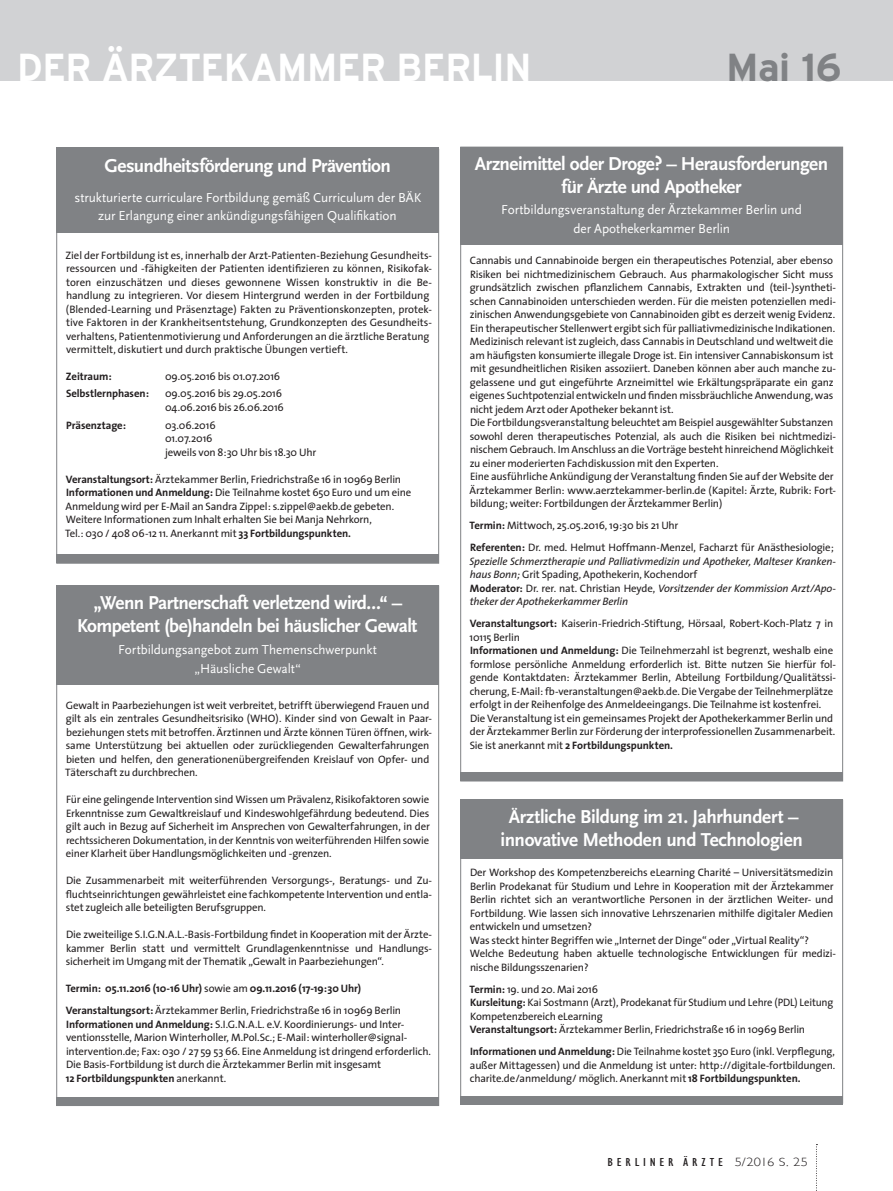
<style>
.page{position:relative;width:893px;height:1191px;background:#fff}
.page>*{position:absolute;margin:0;border:0;box-sizing:border-box;transform-origin:0 0}
.t1{font:700 39px "Interstate";letter-spacing:-.015em;color:#fff;scale:.93 1}
.t2{font:700 39px "Interstate";color:#808285}
.t3{font:700 19.5px/22.5px "Scala Sans";letter-spacing:-.025em;color:#fff;text-align:center}
.t4{font:13.5px/19.2px "Scala Sans";letter-spacing:-.005em;color:#fff;text-align:center}
.t5{font:condensed 12px "Gill Sans";letter-spacing:.265em;color:#231f20;scale:1.2 1}
.t6{font:10.8px/13.5px "The Sans";letter-spacing:-.015em;color:#231f20}
.t7{font:italic 10.8px/13.5px "The Sans";letter-spacing:-.01em;color:#231f20}
.t8{font:700 10.8px/22px "The Sans";letter-spacing:-.01em;color:#231f20}
.s1{font-weight:700}
.s2{font-weight:400}
.s3{font-style:normal}
.s4{font-weight:700;font-style:normal}
.s5{font-weight:300;font-stretch:normal}
</style>
<div class="page">
<svg style="left:816px;top:1144px;width:1px;height:47px"></svg>
<div style="left:0;top:0;width:893px;height:81px;background:#d1d2d4"></div>
<div style="left:56px;top:147px;width:383px;height:85px;background:#808285"></div>
<div style="left:56px;top:554px;width:383px;height:9px;background:#808285"></div>
<div style="left:56px;top:149px;width:383px;height:414px;border:1px solid #808285"></div>
<div style="left:460px;top:147px;width:383px;height:97px;background:#808285"></div>
<div style="left:460px;top:772px;width:383px;height:9px;background:#808285"></div>
<div style="left:56px;top:585px;width:383px;height:100px;background:#808285"></div>
<div style="left:56px;top:1097px;width:383px;height:9px;background:#808285"></div>
<div style="left:460px;top:799px;width:383px;height:60px;background:#808285"></div>
<div style="left:460px;top:1096px;width:383px;height:9px;background:#808285"></div>
<div style="left:460px;top:799px;width:383px;height:304px;border:1px solid #808285"></div>
<h1 class="t1" style="left:17px;top:45px;width:555px">DER ÄRZTEKAMMER BERLIN</h1>
<h1 class="t2" style="left:726px;top:45px;width:117px">Mai 16</h1>
<h2 class="t3" style="left:104px;top:155px;width:288px">Gesundheitsförderung und Prävention</h2>
<p class="t4" style="left:74px;top:189px;width:348px;line-height:18px">strukturierte curriculare Fortbildung gemäß Curriculum der BÄK zur Erlangung einer ankündigungsfähigen Qualifikation</p>
<p class="t6" style="left:66px;top:248px;width:368px">Ziel der Fortbildung ist es, innerhalb der Arzt-Patienten-Beziehung Gesundheits&shy;ressourcen und -fähigkeiten der Patienten identifizieren zu können, Risikofak&shy;toren einzuschätzen und dieses gewonnene Wissen konstruktiv in die Be&shy;handlung zu integrieren. Vor diesem Hintergrund werden in der Fortbildung (Blended-Learning und Präsenztage) Fakten zu Präventionskonzepten, protek&shy;tive Faktoren in der Krankheitsentstehung, Grundkonzepten des Gesundheits&shy;verhaltens, Patientenmotivierung und Anforderungen an die ärztliche Beratung vermittelt, diskutiert und durch praktische Übungen vertieft.</p>
<p class="t8" style="left:66px;top:364px;width:47px">Zeitraum:</p>
<p class="t6" style="left:165px;top:369px;width:117px">09.05.2016 bis 01.07.2016</p>
<p class="t8" style="left:66px;top:382px;width:84px">Selbstlernphasen:</p>
<p class="t6" style="left:165px;top:386px;width:120px">09.05.2016 bis 29.05.2016<br>04.06.2016 bis 26.06.2016</p>
<p class="t8" style="left:66px;top:413px;width:62px">Präsenztage:</p>
<p class="t6" style="left:165px;top:418px;width:153px">03.06.2016<br>01.07.2016<br>jeweils von 8:30 Uhr bis 18.30 Uhr</p>
<p class="t6" style="left:65px;top:472px;width:348px"><span class="s1">Veranstaltungsort:</span> Ärztekammer Berlin, Friedrichstraße 16 in 10969 Berlin <span class="s1">Informationen und Anmeldung:</span> Die Teilnahme kostet 650 Euro und um eine Anmeldung wird per E-Mail an Sandra Zippel: s.zippel@aekb.de gebeten.<br>Weitere Informationen zum Inhalt erhalten Sie bei Manja Nehrkorn,<br>Tel.: 030 / 408 06-12 11. Anerkannt mit <span class="s1">33 Fortbildungspunkten.</span></p>
<h2 class="t3" style="left:77px;top:592px;width:342px">„Wenn Partnerschaft verletzend wird…“ –<br>Kompetent (be)handeln bei häuslicher Gewalt</h2>
<p class="t4" style="left:118px;top:640px;width:260px">Fortbildungsangebot zum Themenschwerpunkt „Häusliche Gewalt“</p>
<p class="t6" style="left:65px;top:698px;width:369px">Gewalt in Paarbeziehungen ist weit verbreitet, betrifft überwiegend Frauen und gilt als ein zentrales Gesundheitsrisiko (WHO). Kinder sind von Gewalt in Paar&shy;beziehungen stets mit betroffen. Ärztinnen und Ärzte können Türen öffnen, wirk&shy;same Unterstützung bei aktuellen oder zurückliegenden Gewalterfahrungen bieten und helfen, den generationenübergreifenden Kreislauf von Opfer- und Täterschaft zu durchbrechen.</p>
<p class="t6" style="left:66px;top:792px;width:365px;text-align:justify">Für eine gelingende Intervention sind Wissen um Prävalenz, Risikofaktoren sowie Erkenntnisse zum Gewaltkreislauf und Kindeswohlgefährdung bedeutend. Dies gilt auch in Bezug auf Sicherheit im Ansprechen von Gewalterfahrungen, in der rechtssicheren Dokumentation, in der Kenntnis von weiterführenden Hilfen sowie einer Klarheit über Handlungsmöglichkeiten und -grenzen.</p>
<p class="t6" style="left:66px;top:873px;width:368px;text-align:justify">Die Zusammenarbeit mit weiterführenden Versorgungs-, Beratungs- und Zu&shy;fluchtseinrichtungen gewährleistet eine fachkompetente Intervention und entla&shy;stet zugleich alle beteiligten Berufsgruppen.</p>
<p class="t6" style="left:66px;top:927px;width:368px;text-align:justify">Die zweiteilige S.I.G.N.A.L.-Basis-Fortbildung findet in Kooperation mit der Ärzte&shy;kammer Berlin statt und vermittelt Grundlagenkenntnisse und Handlungs&shy;sicherheit im Umgang mit der Thematik „Gewalt in Paarbeziehungen“.</p>
<p class="t8" style="left:66px;top:977px;width:337px">Termin: 05.11.2016 (10-16 Uhr) <span class="s2">sowie am</span> 09.11.2016 (17-19:30 Uhr)<br>Veranstaltungsort: <span class="s2">Ärztekammer Berlin, Friedrichstraße 16 in 10969 Berlin</span></p>
<p class="t6" style="left:66px;top:1017px;width:367px"><span class="s1">Informationen und Anmeldung:</span> S.I.G.N.A.L. e.V. Koordinierungs- und Inter&shy;ventionsstelle, Marion Winterholler, M.Pol.Sc.; E-Mail: winterholler@signal&shy;intervention.de; Fax: 030 / 27 59 53 66. Eine Anmeldung ist dringend erforderlich.<br>Die Basis-Fortbildung ist durch die Ärztekammer Berlin mit insgesamt<br><span class="s1">12 Fortbildungspunkten</span> anerkannt.</p>
<h2 class="t3" style="left:475px;top:153px;width:355px">Arzneimittel oder Droge? – Herausforderungen für Ärzte und Apotheker</h2>
<p class="t4" style="left:501px;top:200px;width:302px">Fortbildungsveranstaltung der Ärztekammer Berlin und der Apothekerkammer Berlin</p>
<p class="t6" style="left:469px;top:253px;width:368px">Cannabis und Cannabinoide bergen ein therapeutisches Potenzial, aber ebenso Risiken bei nichtmedizinischem Gebrauch. Aus pharmakologischer Sicht muss grundsätzlich zwischen pflanzlichem Cannabis, Extrakten und (teil-)syntheti&shy;schen Cannabinoiden unterschieden werden. Für die meisten potenziellen medi&shy;zinischen Anwendungsgebiete von Cannabinoiden gibt es derzeit wenig Evidenz.<br>Ein therapeutischer Stellenwert ergibt sich für palliativmedizinische Indikationen.<br>Medizinisch relevant ist zugleich, dass Cannabis in Deutschland und weltweit die am häufigsten konsumierte illegale Droge ist. Ein intensiver Cannabiskonsum ist mit gesundheitlichen Risiken assoziiert. Daneben können aber auch manche zu&shy;gelassene und gut eingeführte Arzneimittel wie Erkältungspräparate ein ganz eigenes Suchtpotenzial entwickeln und finden missbräuchliche Anwendung, was nicht jedem Arzt oder Apotheker bekannt ist.<br>Die Fortbildungsveranstaltung beleuchtet am Beispiel ausgewählter Substanzen sowohl deren therapeutisches Potenzial, als auch die Risiken bei nichtmedizi&shy;nischem Gebrauch. Im Anschluss an die Vorträge besteht hinreichend Möglichkeit zu einer moderierten Fachdiskussion mit den Experten.<br>Eine ausführliche Ankündigung der Veranstaltung finden Sie auf der Website der Ärztekammer Berlin: www.aerztekammer-berlin.de (Kapitel: Ärzte, Rubrik: Fort&shy;bildung; weiter: Fortbildungen der Ärztekammer Berlin)</p>
<p class="t6" style="left:470px;top:514px;width:366px;line-height:22px"><span class="s1">Termin:</span> Mittwoch, 25.05.2016, 19:30 bis 21 Uhr<br><span class="s1">Referenten:</span> Dr. med. Helmut Hoffmann-Menzel, Facharzt für Anästhesiologie;</p>
<p class="t7" style="left:470px;top:554px;width:368px">Spezielle Schmerztherapie und Palliativmedizin und Apotheker, Malteser Kranken&shy;haus Bonn; <span class="s3">Grit Spading, Apothekerin, Kochendorf<br></span><span class="s4">Moderator:</span> <span class="s3">Dr. rer. nat. Christian Heyde,</span> Vorsitzender der Kommission Arzt/Apo&shy;theker der Apothekerkammer Berlin</p>
<p class="t6" style="left:469px;top:616px;width:368px"><span class="s1">Veranstaltungsort:</span> Kaiserin-Friedrich-Stiftung, Hörsaal, Robert-Koch-Platz 7 in 10115 Berlin<br><span class="s1">Informationen und Anmeldung:</span> Die Teilnehmerzahl ist begrenzt, weshalb eine formlose persönliche Anmeldung erforderlich ist. Bitte nutzen Sie hierfür fol&shy;gende Kontaktdaten: Ärztekammer Berlin, Abteilung Fortbildung/Qualitätssi&shy;cherung, E-Mail: fb-veranstaltungen@aekb.de. Die Vergabe der Teilnehmerplätze erfolgt in der Reihenfolge des Anmeldeeingangs. Die Teilnahme ist kostenfrei.<br>Die Veranstaltung ist ein gemeinsames Projekt der Apothekerkammer Berlin und der Ärztekammer Berlin zur Förderung der interprofessionellen Zusammenarbeit.<br>Sie ist anerkannt mit <span class="s1">2 Fortbildungspunkten.</span></p>
<h2 class="t3" style="left:501px;top:806px;width:304px">Ärztliche Bildung im 21. Jahrhundert – innovative Methoden und Technologien</h2>
<p class="t6" style="left:470px;top:865px;width:368px">Der Workshop des Kompetenzbereichs eLearning Charité – Universitätsmedizin Berlin Prodekanat für Studium und Lehre in Kooperation mit der Ärztekammer Berlin richtet sich an verantwortliche Personen in der ärztlichen Weiter- und Fortbildung. Wie lassen sich innovative Lehrszenarien mithilfe digitaler Medien entwickeln und umsetzen?<br>Was steckt hinter Begriffen wie „Internet der Dinge“ oder „Virtual Reality“?<br>Welche Bedeutung haben aktuelle technologische Entwicklungen für medizi&shy;nische Bildungsszenarien?</p>
<p class="t6" style="left:470px;top:982px;width:365px"><span class="s1">Termin:</span> 19. und 20. Mai 2016<br><span class="s1">Kursleitung:</span> Kai Sostmann (Arzt), Prodekanat für Studium und Lehre (PDL) Leitung Kompetenzbereich eLearning<br><span class="s1">Veranstaltungsort:</span> Ärztekammer Berlin, Friedrichstraße 16 in 10969 Berlin</p>
<p class="t6" style="left:470px;top:1044px;width:367px;text-align:justify"><span class="s1">Informationen und Anmeldung:</span> Die Teilnahme kostet 350 Euro (inkl. Verpflegung, außer Mittagessen) und die Anmeldung ist unter: http://digitale-fortbildungen. charite.de/anmeldung/ möglich. Anerkannt mit <span class="s1">18 Fortbildungspunkten.</span></p>
<p class="t5" style="left:608px;top:1155px;width:168px">BERLINER ÄRZTE <span class="s5">5/2016 S. 25</span></p>
</div>
